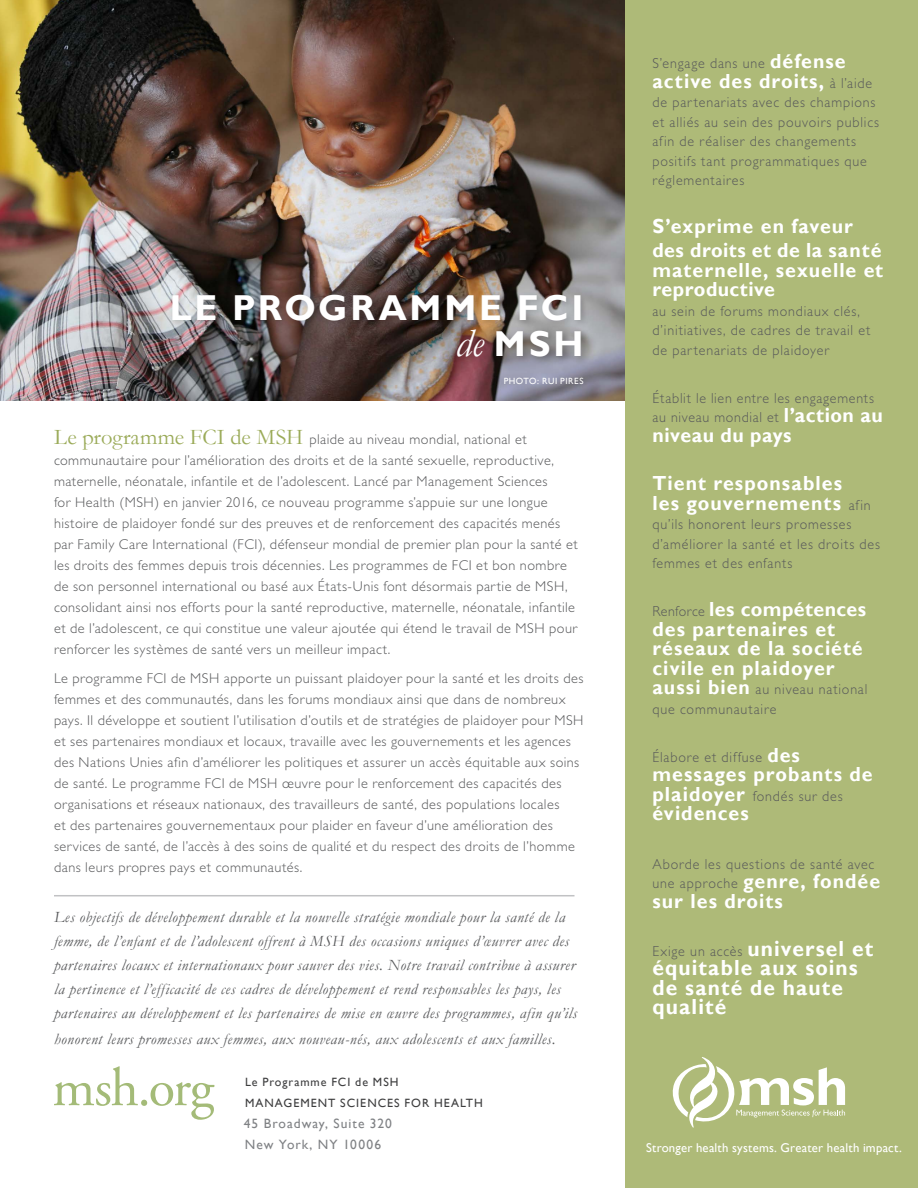
<style>
.page{position:relative;width:918px;height:1188px;background:#fff}
.page>*{position:absolute;margin:0;border:0;box-sizing:border-box;transform-origin:0 0}
.Body{font:700 36px/36px "Gill Sans";letter-spacing:.08em;color:#fff;text-align:right}
.Body-2{font:700 21.75px/19.6px "Gill Sans";letter-spacing:.055em;color:#fff;scale:.96 1}
.Body-3{font:700 20.4px/19.5px "Gill Sans";letter-spacing:.05em;color:#fff;scale:.96 1}
.Body-4{font:700 20.4px "Gill Sans";letter-spacing:.025em;color:#fff;scale:.96 1}
.Header_A{font:italic 15.75px/24px "Garamond";letter-spacing:.035em;color:#57585a}
.Body-5{font:300 14.55px/19.5px "Gill Sans Std";letter-spacing:.06em;color:#57585a;scale:.96 1}
.Header_A-2{font:300 14.25px/21px "Gill Sans Std";letter-spacing:.035em;color:#57585a}
.SUBHEAD{font:13.5px "Gill Sans";letter-spacing:.075em;color:#808285}
.t1{font:12.75px "Gill Sans";letter-spacing:.02em;color:#fff}
.SUBHEAD-2{font:12px "Gill Sans";letter-spacing:.085em;color:#3e3e3f}
.PIE_CHART_TEXT{font:9px "Gill Sans";letter-spacing:.06em;color:#fff}
.s1{font-family:"Gill Sans";font-weight:700;font-size:20.4px;color:#fff}
.s2{font-family:"Gill Sans Std";font-weight:300;font-size:14.55px;color:#57585a}
.s3{font-family:"Gill Sans";font-weight:700;font-size:21.75px;color:#fff}
.s4{font-family:"Garamond";font-weight:400;font-style:italic;font-size:40.5px}
.s5{font-family:"Garamond";font-weight:400;font-size:22.5px;color:#9bab59}
</style>
<div class="page">
<img style="left:0;top:0;width:626px;height:400px">
<div style="left:626px;top:0;width:292px;height:1188px;background:#aeba78"></div>
<hr style="left:54px;top:895px;width:520px;height:1px;background:#c1c2c4">
<svg style="left:672px;top:1057px;width:173px;height:71px"></svg>
<svg style="left:54px;top:1066px;width:161px;height:54px"></svg>
<div style="left:168px;top:291px;width:422px;height:75px;background:#231f20;opacity:.26"></div>
<p class="Body-5" style="left:652px;top:54px;width:203px">S’engage dans une <span class="s1">défense</span></p>
<p class="Body-3" style="left:652px;top:71px;width:230px">active des droits, <span class="s2">à l’aide</span></p>
<p class="Body-5" style="left:652px;top:93px;width:237px">de partenariats avec des champions et alliés au sein des pouvoirs publics afin de réaliser des changements positifs tant programmatiques que réglementaires</p>
<p class="Body-3" style="left:652px;top:217px;width:210px">S’exprime en faveur</p>
<p class="Body-3" style="left:652px;top:241px;width:242px;text-align:justify">des droits et de la santé maternelle, sexuelle et reproductive</p>
<p class="Body-5" style="left:652px;top:301px;width:228px">au sein de forums mondiaux clés, d’initiatives, de cadres de travail et de partenariats de plaidoyer</p>
<p class="Body-5" style="left:652px;top:388px;width:241px">Établit le lien entre les engagements au niveau mondial et <span class="s1">l’action au</span></p>
<p class="Body-4" style="left:652px;top:423px;width:146px">niveau du pays</p>
<p class="Body-3" style="left:652px;top:474px;width:229px">Tient responsables les gouvernements <span class="s2">afin</span></p>
<p class="Body-5" style="left:652px;top:515px;width:239px">qu’ils honorent leurs promesses d’améliorer la santé et les droits des femmes et des enfants</p>
<p class="Body-3" style="left:652px;top:600px;width:224px"><span class="s2">Renforce</span> les compétences des partenaires et réseaux de la société civile en plaidoyer</p>
<p class="Body-5" style="left:652px;top:680px;width:225px"><span class="s1">aussi bien</span> au niveau national que communautaire</p>
<p class="Body-5" style="left:652px;top:747px;width:155px">Élabore et diffuse <span class="s1">des</span></p>
<p class="Body-3" style="left:652px;top:765px;width:231px">messages probants de</p>
<p class="Body-5" style="left:652px;top:786px;width:200px"><span class="s1">plaidoyer</span> fondés sur des</p>
<p class="Body-3" style="left:652px;top:804px;width:102px">évidences</p>
<p class="Body-5" style="left:652px;top:854px;width:233px">Aborde les questions de santé avec</p>
<p class="Body-3" style="left:652px;top:872px;width:239px"><span class="s2">une approche</span> genre, fondée sur les droits</p>
<p class="Body-5" style="left:652px;top:941px;width:231px">Exige un accès <span class="s3">universel et</span></p>
<p class="Body-2" style="left:652px;top:959px;width:215px">équitable aux soins de santé de haute qualité</p>
<p class="Body" style="left:170px;top:291px;width:415px">LE PROGRAMME FCI <span class="s4">de</span> MSH</p>
<p class="PIE_CHART_TEXT" style="left:504px;top:376px;width:81px">PHOTO: RUI PIRES</p>
<p class="Header_A-2" style="left:54px;top:429px;width:525px"><span class="s5">Le programme FCI de MSH</span> plaide au niveau mondial, national et communautaire pour l’amélioration des droits et de la santé sexuelle, reproductive, maternelle, néonatale, infantile et de l’adolescent. Lancé par Management Sciences<br>for Health (MSH) en janvier 2016, ce nouveau programme s’appuie sur une longue histoire de plaidoyer fondé sur des preuves et de renforcement des capacités menés par Family Care International (FCI), défenseur mondial de premier plan pour la santé et les droits des femmes depuis trois décennies. Les programmes de FCI et bon nombre de son personnel international ou basé aux États-Unis font désormais partie de MSH, consolidant ainsi nos efforts pour la santé reproductive, maternelle, néonatale, infantile et de l’adolescent, ce qui constitue une valeur ajoutée qui étend le travail de MSH pour renforcer les systèmes de santé vers un meilleur impact.</p>
<p class="Header_A-2" style="left:54px;top:668px;width:531px">Le programme FCI de MSH apporte un puissant plaidoyer pour la santé et les droits des femmes et des communautés, dans les forums mondiaux ainsi que dans de nombreux pays. Il développe et soutient l’utilisation d’outils et de stratégies de plaidoyer pour MSH et ses partenaires mondiaux et locaux, travaille avec les gouvernements et les agences des Nations Unies afin d’améliorer les politiques et assurer un accès équitable aux soins de santé. Le programme FCI de MSH œuvre pour le renforcement des capacités des organisations et réseaux nationaux, des travailleurs de santé, des populations locales<br>et des partenaires gouvernementaux pour plaider en faveur d’une amélioration des services de santé, de l’accès à des soins de qualité et du respect des droits de l’homme dans leurs propres pays et communautés.</p>
<p class="Header_A" style="left:54px;top:905px;width:525px">Les objectifs de développement durable et la nouvelle stratégie mondiale pour la santé de la femme, de l’enfant et de l’adolescent offrent à MSH des occasions uniques d’œuvrer avec des partenaires locaux et internationaux pour sauver des vies. Notre travail contribue à assurer la pertinence et l’efficacité de ces cadres de développement et rend responsables les pays, les partenaires au développement et les partenaires de mise en œuvre des programmes, afin qu’ils</p>
<p class="Header_A" style="left:54px;top:1026px;width:503px">honorent leurs promesses aux femmes, aux nouveau-nés, aux adolescents et aux familles.</p>
<p class="SUBHEAD-2" style="left:245px;top:1075px;width:155px">Le Programme FCI de MSH</p>
<p class="SUBHEAD-2" style="left:245px;top:1096px;width:239px">MANAGEMENT SCIENCES FOR HEALTH</p>
<p class="SUBHEAD" style="left:244px;top:1116px;width:150px">45 Broadway, Suite 320</p>
<p class="SUBHEAD" style="left:245px;top:1137px;width:138px">New York, NY 10006</p>
<p class="t1" style="left:646px;top:1140px;width:257px">Stronger health systems. Greater health impact.</p>
</div>
